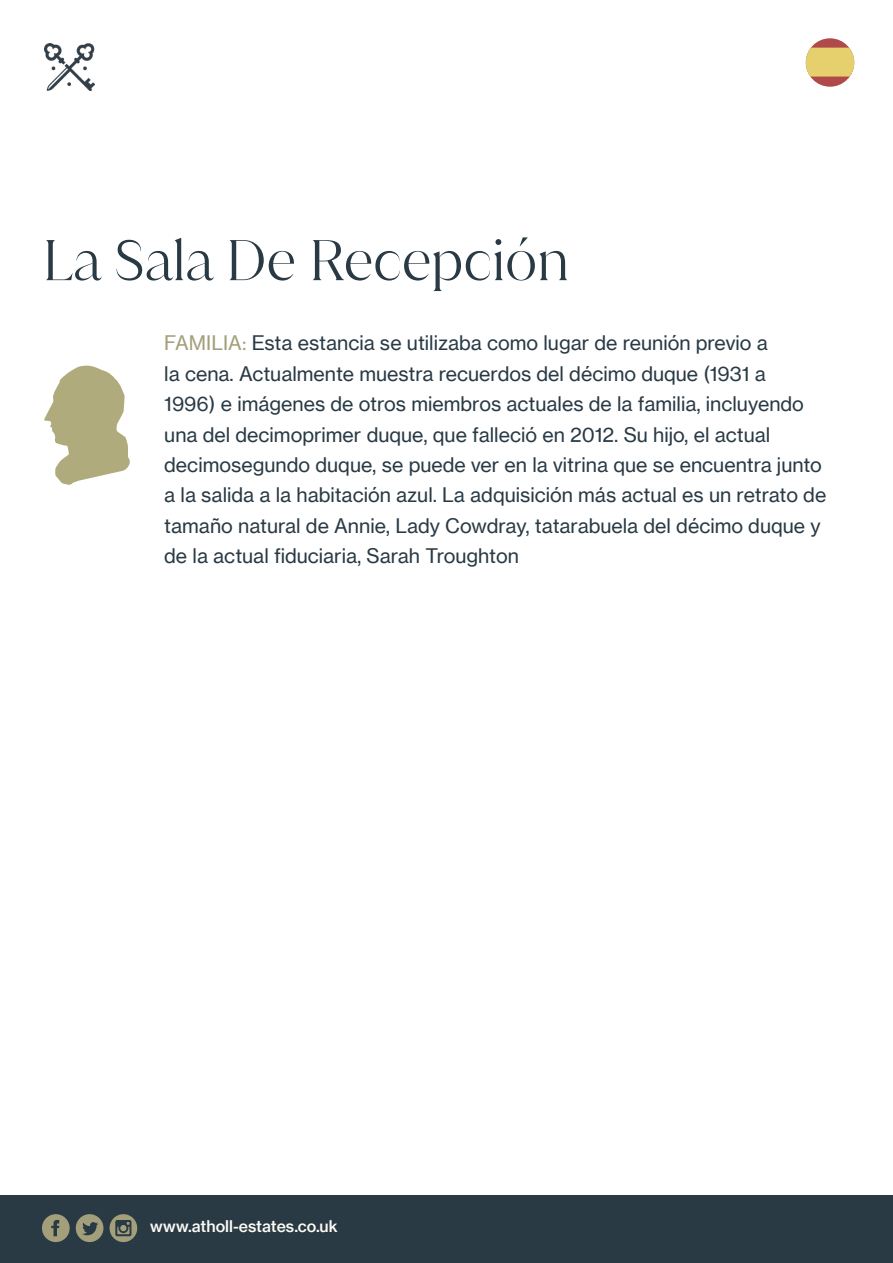
<style>
.page{position:relative;width:893px;height:1263px;background:#fff}
.page>*{position:absolute;margin:0;border:0;box-sizing:border-box;transform-origin:0 0}
.t1{font:300 55.05px "Juana Alt";color:#293a45}
.t2{font:19.65px/30.5px "N Haas Grotesk TX Pro 55 Rg";color:#293a45}
.t3{font:15.75px "N Haas Grotesk TX Pro 65 Md";color:#fefbf5}
.s1{color:#a49f7b}
</style>
<div class="page">
<div style="left:806px;top:38px;width:48px;height:49px;background:#b04a4a;border-radius:50%"></div>
<div style="left:0;top:1195px;width:893px;height:68px;background:#293a45"></div>
<svg style="left:42px;top:1214px;width:28px;height:28px"></svg>
<svg style="left:110px;top:1214px;width:27px;height:28px"></svg>
<svg style="left:76px;top:1214px;width:27px;height:28px"></svg>
<img style="left:45px;top:43px;width:50px;height:47px">
<svg style="left:806px;top:48px;width:48px;height:29px"></svg>
<svg style="left:44px;top:365px;width:86px;height:120px"></svg>
<p class="t1" style="left:43px;top:225px;width:528px">La Sala De Recepción</p>
<p class="t2" style="left:164px;top:328px;width:664px"><span class="s1">FAMILIA:</span> Esta estancia se utilizaba como lugar de reunión previo a<br>la cena. Actualmente muestra recuerdos del décimo duque (1931 a<br>1996) e imágenes de otros miembros actuales de la familia, incluyendo una del decimoprimer duque, que falleció en 2012. Su hijo, el actual decimosegundo duque, se puede ver en la vitrina que se encuentra junto a la salida a la habitación azul. La adquisición más actual es un retrato de tamaño natural de Annie, Lady Cowdray, tatarabuela del décimo duque y de la actual fiduciaria, Sarah Troughton</p>
<p class="t3" style="left:150px;top:1217px;width:189px">www.atholl-estates.co.uk</p>
</div>
